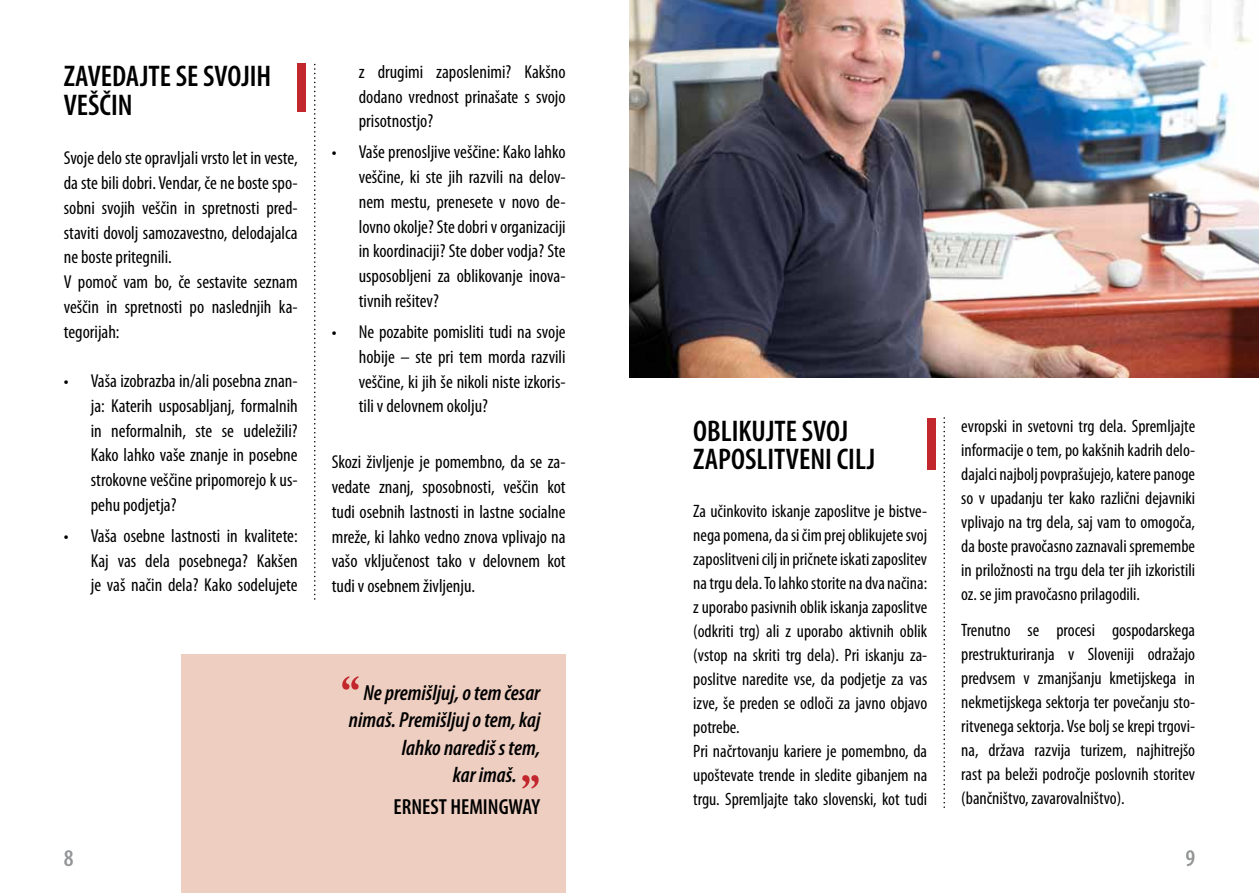
<style>
.page{position:relative;width:1259px;height:893px;background:#fff}
.page>*{position:absolute;margin:0;border:0;box-sizing:border-box;transform-origin:0 0}
.t1{font:54.75px "Plantagenet Cherokee";color:#c1272d}
.t2{font:600 condensed 30px/28.5px "Myriad Pro";color:#000}
.t3{font:600 condensed 24px "Myriad Pro";color:#939597}
.t4{font:italic 600 condensed 21.9px "Myriad Pro";color:#000}
.t5{font:600 condensed 21.9px "Myriad Pro";color:#000}
.t6{font:condensed 18.75px/24.8px "Myriad Pro";color:#000;text-align:justify}
.t7{font:condensed 18px/24px "Myriad Pro";color:#000;text-align:justify}
</style>
<div class="page">
<svg style="left:314px;top:64px;width:1px;height:536px"></svg>
<svg style="left:943px;top:417px;width:2px;height:391px"></svg>
<img style="left:629px;top:0;width:630px;height:378px">
<div style="left:927px;top:418px;width:8px;height:51px;background:#c1272d"></div>
<div style="left:298px;top:64px;width:8px;height:48px;background:#c1272d"></div>
<div style="left:181px;top:654px;width:385px;height:239px;background:#eecec1"></div>
<h2 class="t2" style="left:64px;top:62px;width:209px">ZAVEDAJTE SE SVOJIH<br>VEŠČIN</h2>
<p class="t6" style="left:64px;top:145px;width:235px;text-align:left">Svoje delo ste opravljali vrsto let in veste, da ste bili dobri. Vendar, če ne boste spo&shy;sobni svojih veščin in spretnosti pred&shy;staviti dovolj samozavestno, delodajalca ne boste pritegnili.<br>V pomoč vam bo, če sestavite seznam veščin in spretnosti po naslednjih ka&shy;tegorijah:</p>
<p class="t6" style="left:91px;top:368px;width:208px;text-indent:-27px">• Vaša izobrazba in/ali posebna znan&shy;ja: Katerih usposabljanj, formalnih in neformalnih, ste se udeležili?<br>Kako lahko vaše znanje in posebne strokovne veščine pripomorejo k us&shy;pehu podjetja?</p>
<p class="t6" style="left:91px;top:523px;width:208px;text-indent:-27px">• Vaša osebne lastnosti in kvalitete:<br>Kaj vas dela posebnega? Kakšen je vaš način dela? Kako sodelujete</p>
<p class="t6" style="left:359px;top:59px;width:208px">z drugimi zaposlenimi? Kakšno dodano vrednost prinašate s svojo prisotnostjo?</p>
<p class="t6" style="left:359px;top:140px;width:208px;text-indent:-27px">• Vaše prenosljive veščine: Kako lahko veščine, ki ste jih razvili na delov&shy;nem mestu, prenesete v novo de&shy;lovno okolje? Ste dobri v organizaciji in koordinaciji? Ste dober vodja? Ste usposobljeni za oblikovanje inova&shy;tivnih rešitev?</p>
<p class="t6" style="left:359px;top:319px;width:208px;text-indent:-27px">• Ne pozabite pomisliti tudi na svoje hobije – ste pri tem morda razvili veščine, ki jih še nikoli niste izkoris&shy;tili v delovnem okolju?</p>
<p class="t6" style="left:332px;top:449px;width:235px">Skozi življenje je pomembno, da se za&shy;vedate znanj, sposobnosti, veščin kot tudi osebnih lastnosti in lastne socialne mreže, ki lahko vedno znova vplivajo na vašo vključenost tako v delovnem kot tudi v osebnem življenju.</p>
<h1 class="t1" style="left:340px;top:662px;width:21px">“</h1>
<p class="t4" style="left:363px;top:679px;width:178px">Ne premišljuj, o tem česar</p>
<p class="t4" style="left:349px;top:707px;width:193px">nimaš. Premišljuj o tem, kaj</p>
<p class="t4" style="left:402px;top:734px;width:140px">lahko narediš s tem,</p>
<p class="t4" style="left:453px;top:761px;width:65px">kar imaš.</p>
<p class="t5" style="left:393px;top:793px;width:148px">ERNEST HEMINGWAY</p>
<h1 class="t1" style="left:540px;top:803px;width:21px;rotate:-180deg">“</h1>
<h2 class="t2" style="left:693px;top:416px;width:183px">OBLIKUJTE SVOJ<br>ZAPOSLITVENI CILJ</h2>
<p class="t7" style="left:693px;top:499px;width:235px;text-align:left">Za učinkovito iskanje zaposlitve je bistve&shy;nega pomena, da si čim prej oblikujete svoj zaposlitveni cilj in pričnete iskati zaposlitev na trgu dela. To lahko storite na dva načina: z uporabo pasivnih oblik iskanja zaposlitve (odkriti trg) ali z uporabo aktivnih oblik (vstop na skriti trg dela). Pri iskanju za&shy;poslitve naredite vse, da podjetje za vas izve, še preden se odloči za javno objavo potrebe.<br>Pri načrtovanju kariere je pomembno, da upoštevate trende in sledite gibanjem na trgu. Spremljajte tako slovenski, kot tudi</p>
<p class="t7" style="left:961px;top:414px;width:235px">evropski in svetovni trg dela. Spremljajte informacije o tem, po kakšnih kadrih delo&shy;dajalci najbolj povprašujejo, katere panoge so v upadanju ter kako različni dejavniki vplivajo na trg dela, saj vam to omogoča, da boste pravočasno zaznavali spremembe in priložnosti na trgu dela ter jih izkoristili oz. se jim pravočasno prilagodili.</p>
<p class="t7" style="left:961px;top:618px;width:235px">Trenutno se procesi gospodarskega prestrukturiranja v Sloveniji odražajo predvsem v zmanjšanju kmetijskega in nekmetijskega sektorja ter povečanju sto&shy;ritvenega sektorja. Vse bolj se krepi trgovi&shy;na, država razvija turizem, najhitrejšo rast pa beleži področje poslovnih storitev (bančništvo, zavarovalništvo).</p>
<p class="t3" style="left:64px;top:844px;width:11px">8</p>
<p class="t3" style="left:1185px;top:844px;width:11px">9</p>
</div>
